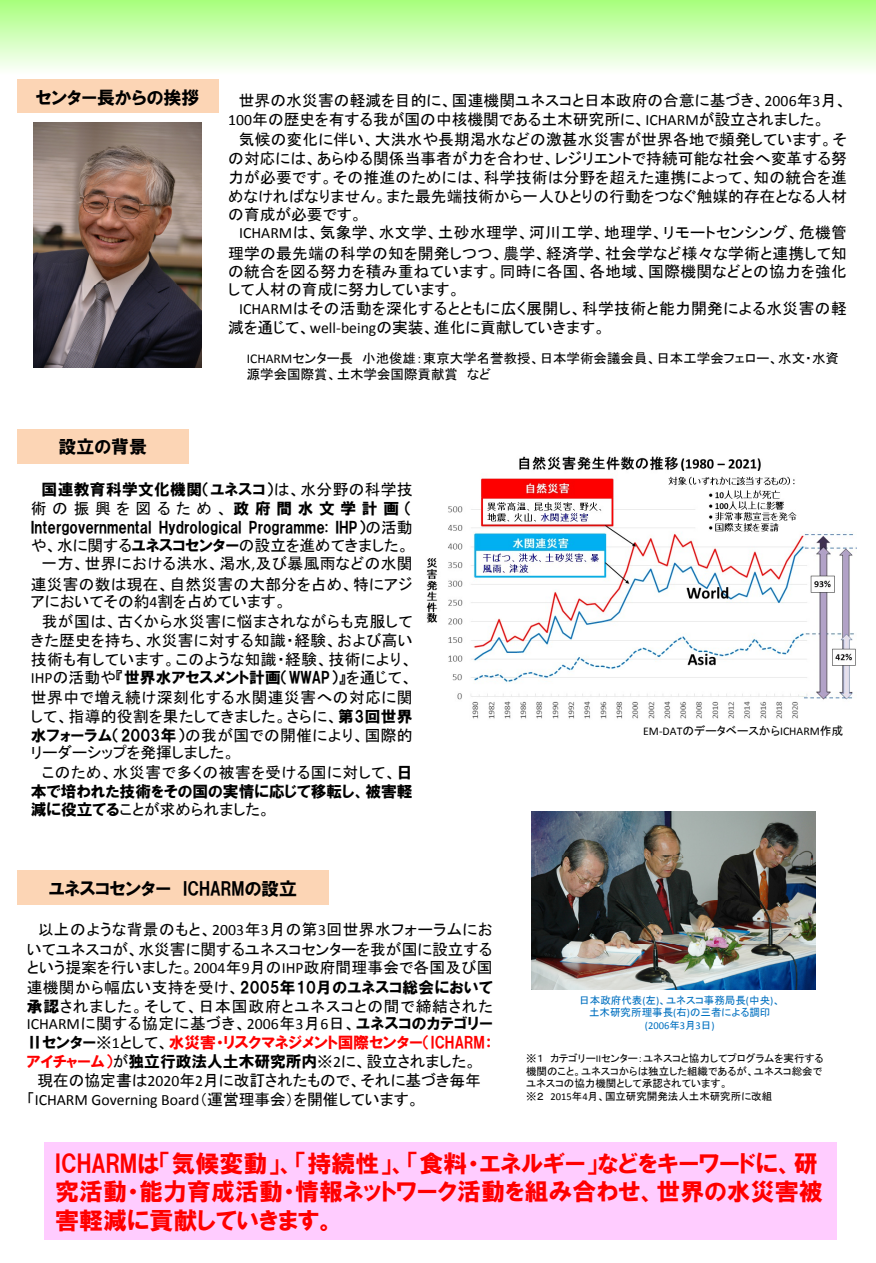
<style>
.page{position:relative;width:876px;height:1263px;background:#fff}
.page>*{position:absolute;margin:0;border:0;box-sizing:border-box;transform-origin:0 0}
.t1{font:24px/28.8px "HGP Soei Kakugothic UB";color:#f00}
.t2{font:18px "HGP Soei Kakugothic UB";color:#000}
.t3{font:15.75px/18.9px "MS P Gothic";letter-spacing:.015em;color:#000;text-align:right}
.t4{font:15.75px "HGP Soei Kakugothic UB";letter-spacing:.005em;color:#000}
.t5{font:15.75px "HGP Soei Kakugothic UB";color:#f00}
.t6{font:15.75px "MS P Gothic";letter-spacing:.035em;color:#000}
.t7{font:15.75px "Calibri";color:#000}
.t8{font:15.75px "HGP Soei Kakugothic UB";letter-spacing:.025em;color:#000}
.t9{font:15.75px "MS P Gothic";letter-spacing:.055em;color:#000}
.t10{font:13.5px/16.2px "MS P Gothic";color:#000}
.t11{font:11.7px "Calibri";color:#000}
.t12{font:10.5px/13.4px "MS P Gothic";color:#000}
.t13{font:10.5px/12.6px "MS P Gothic";color:#0070c0;text-align:center}
.s1{font-family:"Calibri"}
.s2{font-family:"HGP Soei Kakugothic UB"}
.s3{font-family:"MS P Gothic"}
.s4{color:#000}
.s5{font-family:"MS Gothic";color:#000}
.s6{font-family:"Calibri";color:#000}
.s7{font-family:"MS P Gothic";color:#000}
.s8{color:#f00}
.s9{font-family:"MS Gothic"}
</style>
<div class="page">
<div style="left:17px;top:429px;width:172px;height:35px;background:#fcd5b5"></div>
<div style="left:17px;top:870px;width:312px;height:35px;background:#fcd5b5"></div>
<img style="left:531px;top:811px;width:284px;height:178px">
<div style="left:17px;top:79px;width:201px;height:34px;background:#fcd5b5"></div>
<div style="left:44px;top:1141px;width:792px;height:98px;background:#fcf"></div>
<img style="left:426px;top:456px;width:430px;height:263px">
<img style="left:34px;top:122px;width:168px;height:245px">
<p class="t2" style="left:36px;top:88px;width:165px">センター長からの挨拶</p>
<p class="t2" style="left:59px;top:438px;width:90px">設立の背景</p>
<p class="t3" style="left:239px;top:91px;width:609px">世界の水災害の軽減を目的に、国連機関ユネスコと日本政府の合意に基づき、<span class="s1">2006</span>年<span class="s1">3</span>月、</p>
<p class="t3" style="left:228px;top:110px;width:598px"><span class="s1">100</span>年の歴史を有する我が国の中核機関である土木研究所に、<span class="s1">ICHARM</span>が設立されました。</p>
<p class="t3" style="left:239px;top:130px;width:609px">気候の変化に伴い、大洪水や長期渇水などの激甚水災害が世界各地で頻発しています。そ</p>
<p class="t3" style="left:228px;top:149px;width:620px">の対応には、あらゆる関係当事者が力を合わせ、レジリエントで持続可能な社会へ変革する努</p>
<p class="t3" style="left:228px;top:168px;width:620px">力が必要です。その推進のためには、科学技術は分野を超えた連携によって、知の統合を進</p>
<p class="t3" style="left:228px;top:187px;width:620px">めなければなりません。また最先端技術から一人ひとりの行動をつなぐ触媒的存在となる人材</p>
<p class="t3" style="left:228px;top:204px;width:136px">の育成が必要です。</p>
<p class="t3" style="left:239px;top:223px;width:609px"><span class="s1">ICHARM</span>は、気象学、水文学、土砂水理学、河川工学、地理学、リモートセンシング、危機管</p>
<p class="t3" style="left:228px;top:243px;width:620px">理学の最先端の科学の知を開発しつつ、農学、経済学、社会学など様々な学術と連携して知</p>
<p class="t3" style="left:228px;top:262px;width:620px">の統合を図る努力を積み重ねています。同時に各国、各地域、国際機関などとの協力を強化</p>
<p class="t3" style="left:228px;top:280px;width:233px">して人材の育成に努力しています。</p>
<p class="t3" style="left:239px;top:299px;width:609px"><span class="s1">ICHARM</span>はその活動を深化するとともに広く展開し、科学技術と能力開発による水災害の軽</p>
<p class="t3" style="left:228px;top:318px;width:379px">減を通じて、<span class="s1">well‐being</span>の実装、進化に貢献していきます。</p>
<p class="t10" style="left:247px;top:350px;width:593px"><span class="s1">ICHARM</span>センター長 小池俊雄：東京大学名誉教授、日本学術会議会員、日本工学会フェロー、水文・水資源学会国際賞、土木学会国際貢献賞 など</p>
<p class="t3" style="left:31px;top:480px;width:383px"><span class="s2">国連教育科学文化機関（ユネスコ）</span>は、水分野の科学技術の振興を図るため、<span class="s2">政府間水文学計画（<br>Intergovernmental Hydrological Programme: IHP）</span>の活動や、水に関する<span class="s2">ユネスコセンター</span>の設立を進めてきました。一方、世界における洪水、渇水<span class="s1">,</span>及び暴風雨などの水関連災害の数は現在、自然災害の大部分を占め、特にアジ</p>
<p class="t3" style="left:31px;top:592px;width:257px">アにおいてその約<span class="s1">4</span>割を占めています。</p>
<p class="t3" style="left:42px;top:612px;width:372px">我が国は、古くから水災害に悩まされながらも克服して</p>
<p class="t3" style="left:31px;top:631px;width:383px">きた歴史を持ち、水災害に対する知識・経験、および高い</p>
<p class="t3" style="left:31px;top:650px;width:383px">技術も有しています。このような知識・経験、技術により、</p>
<p class="t4" style="left:31px;top:669px;width:383px"><span class="s1">IHP</span><span class="s3">の活動や</span>『世界水アセスメント計画（WWAP）』<span class="s3">を通じて、</span></p>
<p class="t3" style="left:31px;top:688px;width:383px;line-height:18.5px;text-align:justify">世界中で増え続け深刻化する水関連災害への対応に関して、指導的役割を果たしてきました。さらに、<span class="s2">第3回世界水フォーラム（2003年）</span>の我が国での開催により、国際的リーダーシップを発揮しました。</p>
<p class="t3" style="left:31px;top:763px;width:383px;line-height:18.3px;text-align:justify;text-indent:11px">このため、水災害で多くの被害を受ける国に対して、<span class="s2">日本で培われた技術をその国の実情に応じて移転し、被害軽減に役立てる</span>ことが求められました。</p>
<p class="t2" style="left:49px;top:879px;width:250px">ユネスコセンター ICHARMの設立</p>
<p class="t3" style="left:27px;top:919px;width:467px;line-height:20.1px">以上のような背景のもと、<span class="s1">2003</span>年<span class="s1">3</span>月の第<span class="s1">3</span>回世界水フォーラムにおいてユネスコが、水災害に関するユネスコセンターを我が国に設立する</p>
<p class="t3" style="left:27px;top:957px;width:467px">という提案を行いました。<span class="s1">2004</span>年<span class="s1">9</span>月の<span class="s1">IHP</span>政府間理事会で各国及び国</p>
<p class="t8" style="left:27px;top:979px;width:467px"><span class="s3">連機関から幅広い支持を受け、</span>2005年10月のユネスコ総会において</p>
<p class="t9" style="left:27px;top:998px;width:467px"><span class="s2">承認</span>されました。そして、日本国政府とユネスコとの間で締結された</p>
<p class="t6" style="left:27px;top:1016px;width:467px"><span class="s1">ICHARM</span>に関する協定に基づき、<span class="s1">2006</span>年<span class="s1">3</span>月<span class="s1">6</span>日、<span class="s2">ユネスコのカテゴリー</span></p>
<p class="t5" style="left:27px;top:1035px;width:467px"><span class="s4">Ⅱセンター</span><span class="s5">※</span><span class="s6">1</span><span class="s7">として、</span>水災害・リスクマネジメント国際センター（ICHARM：</p>
<p class="t4" style="left:27px;top:1053px;width:451px"><span class="s8">アイチャーム）</span><span class="s3">が</span>独立行政法人土木研究所内<span class="s9">※</span><span class="s1">2</span><span class="s3">に、設立されました。</span></p>
<p class="t3" style="left:37px;top:1071px;width:445px">現在の協定書は<span class="s1">2020</span>年<span class="s1">2</span>月に改訂されたもので、それに基づき毎年</p>
<p class="t7" style="left:27px;top:1089px;width:394px"><span class="s3">「</span>ICHARM Governing Board<span class="s3">（運営理事会）を開催しています。</span></p>
<p class="t11" style="left:643px;top:723px;width:202px">EM‐DAT<span class="s3">のデータベースから</span>ICHARM<span class="s3">作成</span></p>
<p class="t13" style="left:579px;top:993px;width:202px">日本政府代表<span class="s1">(</span>左<span class="s1">)</span>、ユネスコ事務局長<span class="s1">(</span>中央<span class="s1">)</span>、土木研究所理事長<span class="s1">(</span>右<span class="s1">)</span>の三者による調印<span class="s1">(2006</span>年<span class="s1">3</span>月<span class="s1">3</span>日<span class="s1">)</span></p>
<p class="t12" style="left:526px;top:1051px;width:299px"><span class="s9">※</span>１ カテゴリー<span class="s1">II</span>センター：ユネスコと協力してプログラムを実行する機関のこと。ユネスコからは独立した組織であるが、ユネスコ総会で</p>
<p class="t12" style="left:526px;top:1077px;width:248px;line-height:12.6px">ユネスコの協力機関として承認されています。<br><span class="s9">※</span>２ <span class="s1">2015</span>年<span class="s1">4</span>月、国立研究開発法人土木研究所に改組</p>
<p class="t1" style="left:55px;top:1149px;width:768px">ICHARMは「気候変動」、「持続性」、「食料・エネルギー」などをキーワードに、研究活動・能力育成活動・情報ネットワーク活動を組み合わせ、世界の水災害被害軽減に貢献していきます。</p>
</div>
